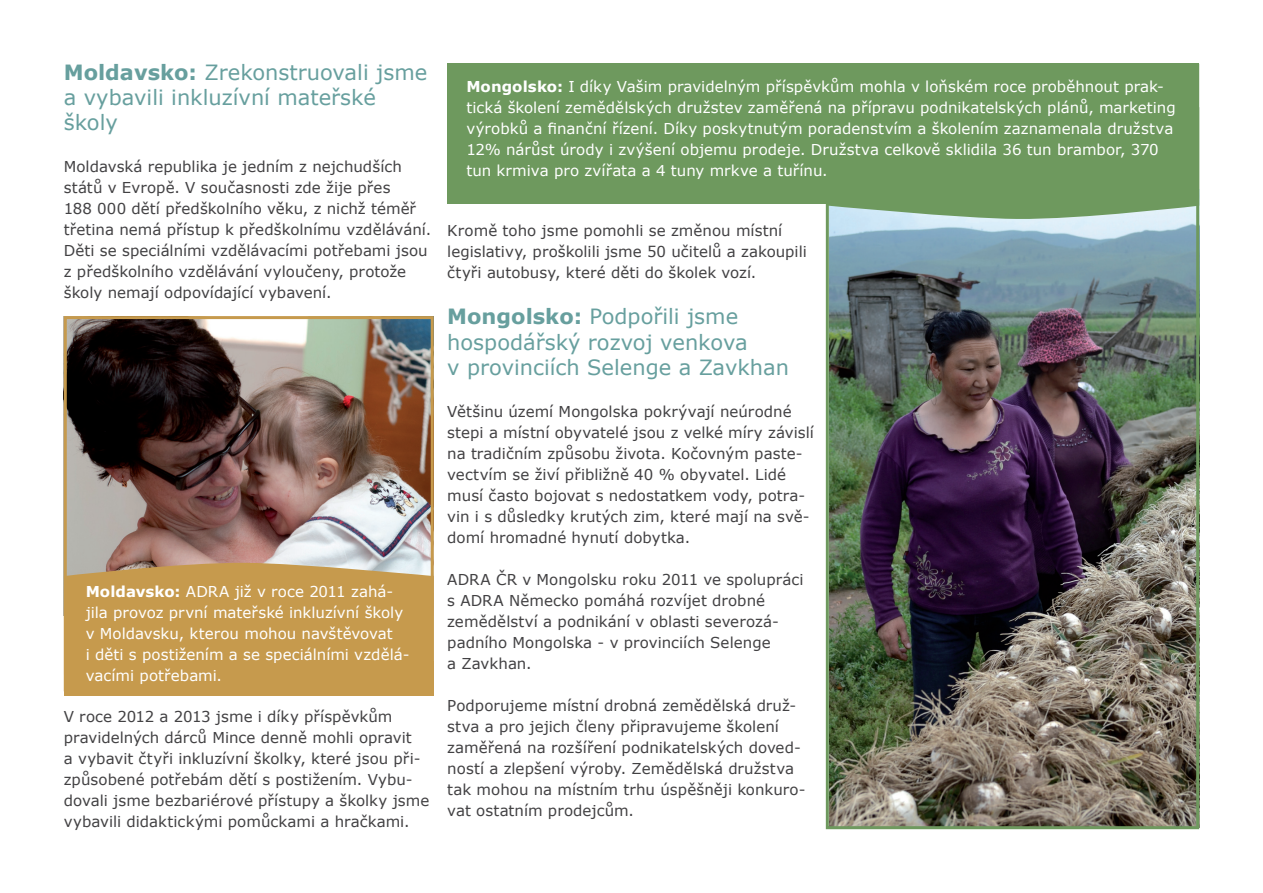
<style>
.page{position:relative;width:1263px;height:893px;background:#fff}
.page>*{position:absolute;margin:0;border:0;box-sizing:border-box;transform-origin:0 0}
.t1{font:21px/25.2px "Verdana";color:#679f9e}
.t2{font:15px/21px "Verdana";letter-spacing:.005em;color:#424143}
.t3{font:15px/21px "Verdana";color:#fff}
.s1{font-weight:700}
</style>
<div class="page">
<div style="left:447px;top:64px;width:752px;height:140px;background:#6e995e"></div>
<div style="left:64px;top:661px;width:370px;height:35px;background:#c69a4d"></div>
<img style="left:63px;top:316px;width:371px;height:376px">
<img style="left:824px;top:63px;width:376px;height:767px">
<h1 class="t1" style="left:64px;top:59px;width:365px"><span class="s1">Moldavsko:</span> Zrekonstruovali jsme a vybavili inkluzívní mateřské školy</h1>
<p class="t2" style="left:64px;top:156px;width:369px">Moldavská republika je jedním z nejchudších států v Evropě. V současnosti zde žije přes<br>188 000 dětí předškolního věku, z nichž téměř třetina nemá přístup k předškolnímu vzdělávání.<br>Děti se speciálními vzdělávacími potřebami jsou z předškolního vzdělávání vyloučeny, protože školy nemají odpovídající vybavení.</p>
<p class="t3" style="left:86px;top:581px;width:325px"><span class="s1">Moldavsko:</span> ADRA již v roce 2011 zahá&shy;jila provoz první mateřské inkluzívní školy v Moldavsku, kterou mohou navštěvovat<br>i děti s postižením a se speciálními vzdělá&shy;vacími potřebami.</p>
<p class="t2" style="left:64px;top:705px;width:367px">V roce 2012 a 2013 jsme i díky příspěvkům pravidelných dárců Mince denně mohli opravit<br>a vybavit čtyři inkluzívní školky, které jsou při&shy;způsobené potřebám dětí s postižením. Vybu&shy;dovali jsme bezbariérové přístupy a školky jsme vybavili didaktickými pomůckami a hračkami.</p>
<p class="t3" style="left:466px;top:76px;width:711px"><span class="s1">Mongolsko:</span> I díky Vašim pravidelným příspěvkům mohla v loňském roce proběhnout prak&shy;tická školení zemědělských družstev zaměřená na přípravu podnikatelských plánů, marketing výrobků a finanční řízení. Díky poskytnutým poradenstvím a školením zaznamenala družstva 12% nárůst úrody i zvýšení objemu prodeje. Družstva celkově sklidila 36 tun brambor, 370 tun krmiva pro zvířata a 4 tuny mrkve a tuřínu.</p>
<p class="t2" style="left:447px;top:220px;width:361px">Kromě toho jsme pomohli se změnou místní legislativy, proškolili jsme 50 učitelů a zakoupili čtyři autobusy, které děti do školek vozí.</p>
<h1 class="t1" style="left:447px;top:304px;width:343px"><span class="s1">Mongolsko:</span> Podpořili jsme hospodářský rozvoj venkova<br>v provinciích Selenge a Zavkhan</h1>
<p class="t2" style="left:447px;top:401px;width:368px">Většinu území Mongolska pokrývají neúrodné stepi a místní obyvatelé jsou z velké míry závislí na tradičním způsobu života. Kočovným paste&shy;vectvím se živí přibližně 40 % obyvatel. Lidé musí často bojovat s nedostatkem vody, potra&shy;vin i s důsledky krutých zim, které mají na svě&shy;domí hromadné hynutí dobytka.</p>
<p class="t2" style="left:447px;top:569px;width:358px">ADRA ČR v Mongolsku roku 2011 ve spolupráci s ADRA Německo pomáhá rozvíjet drobné zemědělství a podnikání v oblasti severozá&shy;padního Mongolska - v provinciích Selenge<br>a Zavkhan.</p>
<p class="t2" style="left:447px;top:695px;width:360px">Podporujeme místní drobná zemědělská druž&shy;stva a pro jejich členy připravujeme školení zaměřená na rozšíření podnikatelských doved&shy;ností a zlepšení výroby. Zemědělská družstva tak mohou na místním trhu úspěšněji konkuro&shy;vat ostatním prodejcům.</p>
</div>
